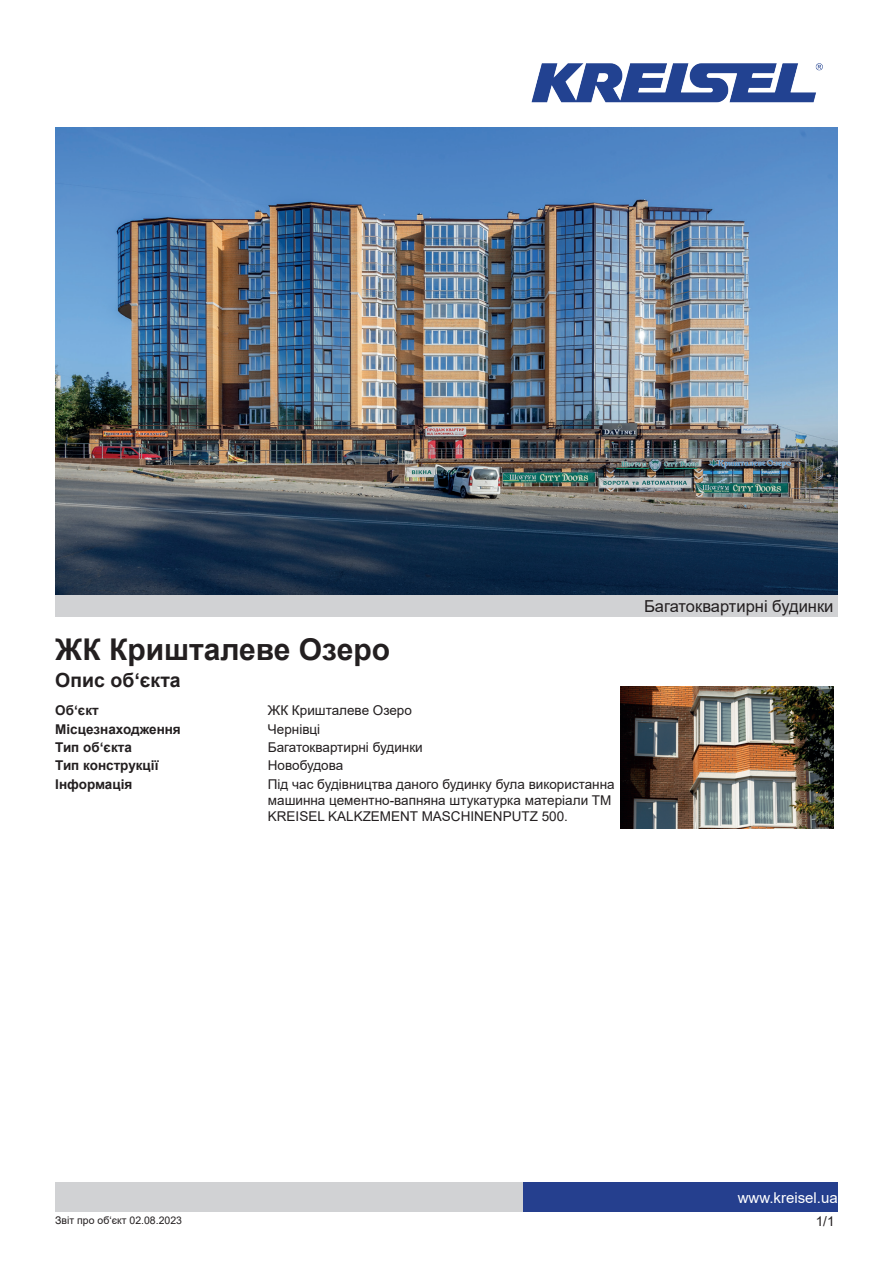
<style>
.page{position:relative;width:893px;height:1263px;background:#fff}
.page>*{position:absolute;margin:0;border:0;box-sizing:border-box;transform-origin:0 0}
.t1{font:700 30px "Arial";color:#231f20}
.t2{font:700 19.5px "Arial";color:#231f20}
.t3{font:16.5px "Arial";color:#231f20}
.t4{font:15px "Arial";color:#fff}
.t5{font:13.5px/16.2px "Arial";color:#231f20}
.t6{font:700 13.5px "Arial";color:#231f20}
.t7{font:10.5px "Arial";color:#231f20}
</style>
<div class="page">
<div style="left:523px;top:1182px;width:315px;height:30px;background:#253f8e"></div>
<div style="left:55px;top:1182px;width:468px;height:30px;background:#d1d2d4"></div>
<img style="left:531px;top:63px;width:292px;height:40px">
<img style="left:55px;top:128px;width:783px;height:467px">
<div style="left:55px;top:595px;width:783px;height:22px;background:#d1d2d4"></div>
<img style="left:621px;top:687px;width:212px;height:141px">
<h1 class="t1" style="left:55px;top:628px;width:336px">ЖК Кришталеве Озеро</h1>
<h2 class="t2" style="left:55px;top:666px;width:127px">Опис об‘єкта</h2>
<p class="t6" style="left:55px;top:701px;width:45px">Об‘єкт</p>
<p class="t5" style="left:268px;top:702px;width:146px">ЖК Кришталеве Озеро</p>
<p class="t6" style="left:55px;top:719px;width:127px">Місцезнаходження</p>
<p class="t5" style="left:268px;top:721px;width:54px">Чернівці</p>
<p class="t6" style="left:55px;top:738px;width:78px">Тип об‘єкта</p>
<p class="t5" style="left:268px;top:739px;width:156px">Багатоквартирні будинки</p>
<p class="t6" style="left:55px;top:756px;width:105px">Тип конструкції</p>
<p class="t5" style="left:268px;top:757px;width:77px">Новобудова</p>
<p class="t6" style="left:55px;top:774px;width:79px">Інформація</p>
<p class="t5" style="left:268px;top:776px;width:348px">Під час будівництва даного будинку була використанна машинна цементно-вапняна штукатурка матеріали ТМ<br>KREISEL KALKZEMENT MASCHINENPUTZ 500.</p>
<p class="t3" style="left:644px;top:595px;width:191px">Багатоквартирні будинки</p>
<p class="t7" style="left:55px;top:1213px;width:128px">Звіт про об‘єкт 02.08.2023</p>
<p class="t4" style="left:738px;top:1187px;width:102px">www.kreisel.ua</p>
<p class="t5" style="left:816px;top:1213px;width:20px">1/1</p>
</div>
